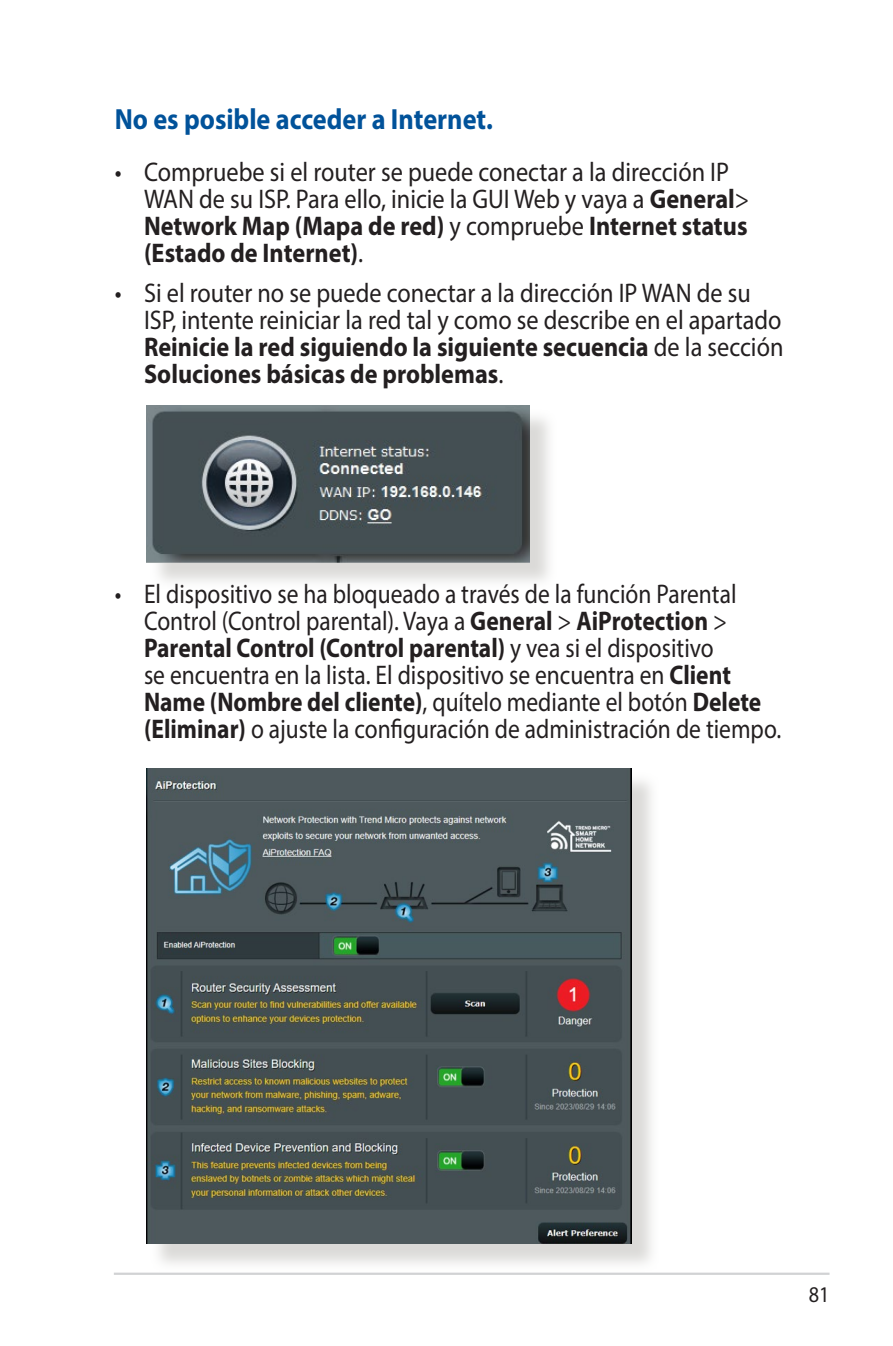
<style>
.page{position:relative;width:893px;height:1346px;background:#fff}
.page>*{position:absolute;margin:0;border:0;box-sizing:border-box;transform-origin:0 0}
.t1{font:700 29.25px "Myriad Pro";color:#01529a;scale:.9 1}
.t2{font:27px/27px "Myriad Pro";color:#231f20;scale:.9 1}
.t3{font:27px/27px "Myriad Pro";color:#231f20;scale:.87 1}
.t4{font:22.5px "Myriad Pro";color:#231f20;scale:.9 1}
.s1{font-weight:700}
</style>
<div class="page">
<hr style="left:114px;top:1272px;width:715px;height:3px;background:#d1d2d4">
<div style="left:150px;top:409px;width:407px;height:181px;background:#cfcecb;opacity:.75"></div>
<img style="left:147px;top:405px;width:382px;height:157px">
<div style="left:150px;top:771px;width:509px;height:501px;background:#cfcecb;opacity:.75"></div>
<img style="left:147px;top:768px;width:485px;height:476px">
<p class="t1" style="left:115px;top:100px;width:422px">No es posible acceder a Internet.</p>
<p class="t2" style="left:144px;top:158px;width:674px;text-indent:-29px">• Compruebe si el router se puede conectar a la dirección IP WAN de su ISP. Para ello, inicie la GUI Web y vaya a <span class="s1">General</span>&gt; <span class="s1">Network Map (Mapa de red)</span> y compruebe <span class="s1">Internet status (Estado de Internet)</span>.</p>
<p class="t2" style="left:144px;top:279px;width:712px;text-indent:-29px">• Si el router no se puede conectar a la dirección IP WAN de su ISP, intente reiniciar la red tal y como se describe en el apartado <span class="s1">Reinicie la red siguiendo la siguiente secuencia</span> de la sección <span class="s1">Soluciones básicas de problemas</span>.</p>
<p class="t3" style="left:144px;top:580px;width:734px;text-indent:-29px">• El dispositivo se ha bloqueado a través de la función Parental Control (Control parental). Vaya a <span class="s1">General</span> &gt; <span class="s1">AiProtection</span> &gt; <span class="s1">Parental Control (Control parental)</span> y vea si el dispositivo<br>se encuentra en la lista. El dispositivo se encuentra en <span class="s1">Client Name (Nombre del cliente)</span>, quítelo mediante el botón <span class="s1">Delete (Eliminar)</span> o ajuste la configuración de administración de tiempo.</p>
<p class="t4" style="left:809px;top:1281px;width:25px">81</p>
</div>
